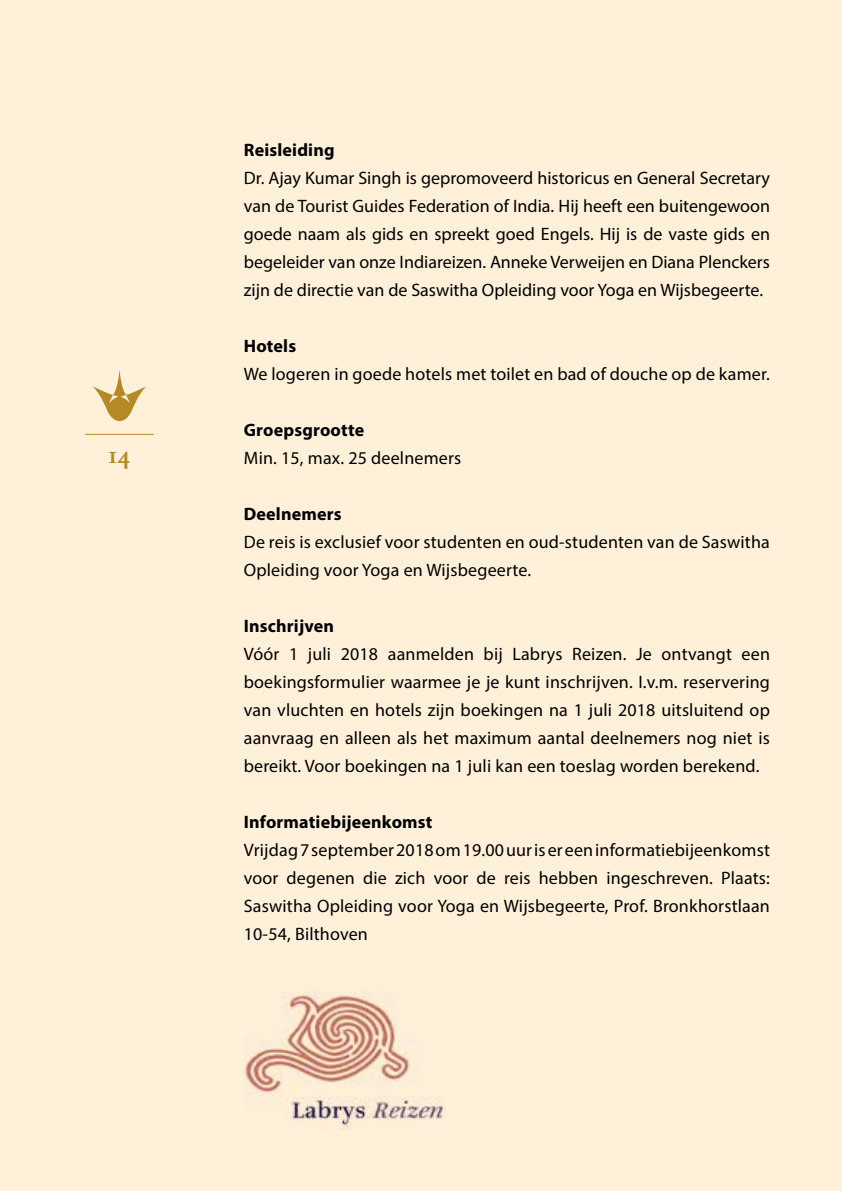
<style>
.page{position:relative;width:842px;height:1191px;background:#fff0da}
.page>*{position:absolute;margin:0;border:0;box-sizing:border-box;transform-origin:0 0}
.t1{font:700 24px "AD Scala";color:#b58a25}
.t2{font:18px/28px "Myriad Pro";letter-spacing:.01em;color:#000;text-align:justify}
.t3{font:700 18px "Myriad Pro";letter-spacing:.01em;color:#000}
</style>
<div class="page">
<img style="left:244px;top:992px;width:200px;height:138px">
<svg style="left:93px;top:369px;width:53px;height:52px"></svg>
<hr style="left:85px;top:434px;width:69px;height:1px;background:#b58a25">
<h1 class="t1" style="left:108px;top:441px;width:24px">14</h1>
<p class="t3" style="left:244px;top:138px;width:92px">Reisleiding</p>
<p class="t2" style="left:244px;top:164px;width:528px">Dr. Ajay Kumar Singh is gepromoveerd historicus en General Secretary van de Tourist Guides Federation of India. Hij heeft een buitengewoon goede naam als gids en spreekt goed Engels. Hij is de vaste gids en begeleider van onze Indiareizen. Anneke Verweijen en Diana Plenckers zijn de directie van de Saswitha Opleiding voor Yoga en Wijsbegeerte.</p>
<p class="t3" style="left:244px;top:334px;width:54px">Hotels</p>
<p class="t2" style="left:244px;top:360px;width:528px">We logeren in goede hotels met toilet en bad of douche op de kamer.</p>
<p class="t3" style="left:244px;top:418px;width:122px">Groepsgrootte</p>
<p class="t2" style="left:244px;top:444px;width:219px">Min. 15, max. 25 deelnemers</p>
<p class="t3" style="left:244px;top:502px;width:99px">Deelnemers</p>
<p class="t2" style="left:244px;top:528px;width:528px">De reis is exclusief voor studenten en oud-studenten van de Saswitha<br>Opleiding voor Yoga en Wijsbegeerte.</p>
<p class="t3" style="left:244px;top:614px;width:92px">Inschrijven</p>
<p class="t2" style="left:244px;top:640px;width:528px">Vóór 1 juli 2018 aanmelden bij Labrys Reizen. Je ontvangt een boekingsformulier waarmee je je kunt inschrijven. I.v.m. reservering van vluchten en hotels zijn boekingen na 1 juli 2018 uitsluitend op aanvraag en alleen als het maximum aantal deelnemers nog niet is bereikt. Voor boekingen na 1 juli kan een toeslag worden berekend.</p>
<p class="t3" style="left:244px;top:810px;width:190px">Informatiebijeenkomst</p>
<p class="t2" style="left:244px;top:836px;width:528px">Vrijdag 7 september 2018 om 19.00 uur is er een informatiebijeenkomst voor degenen die zich voor de reis hebben ingeschreven. Plaats:<br>Saswitha Opleiding voor Yoga en Wijsbegeerte, Prof. Bronkhorstlaan 10-54, Bilthoven</p>
</div>
